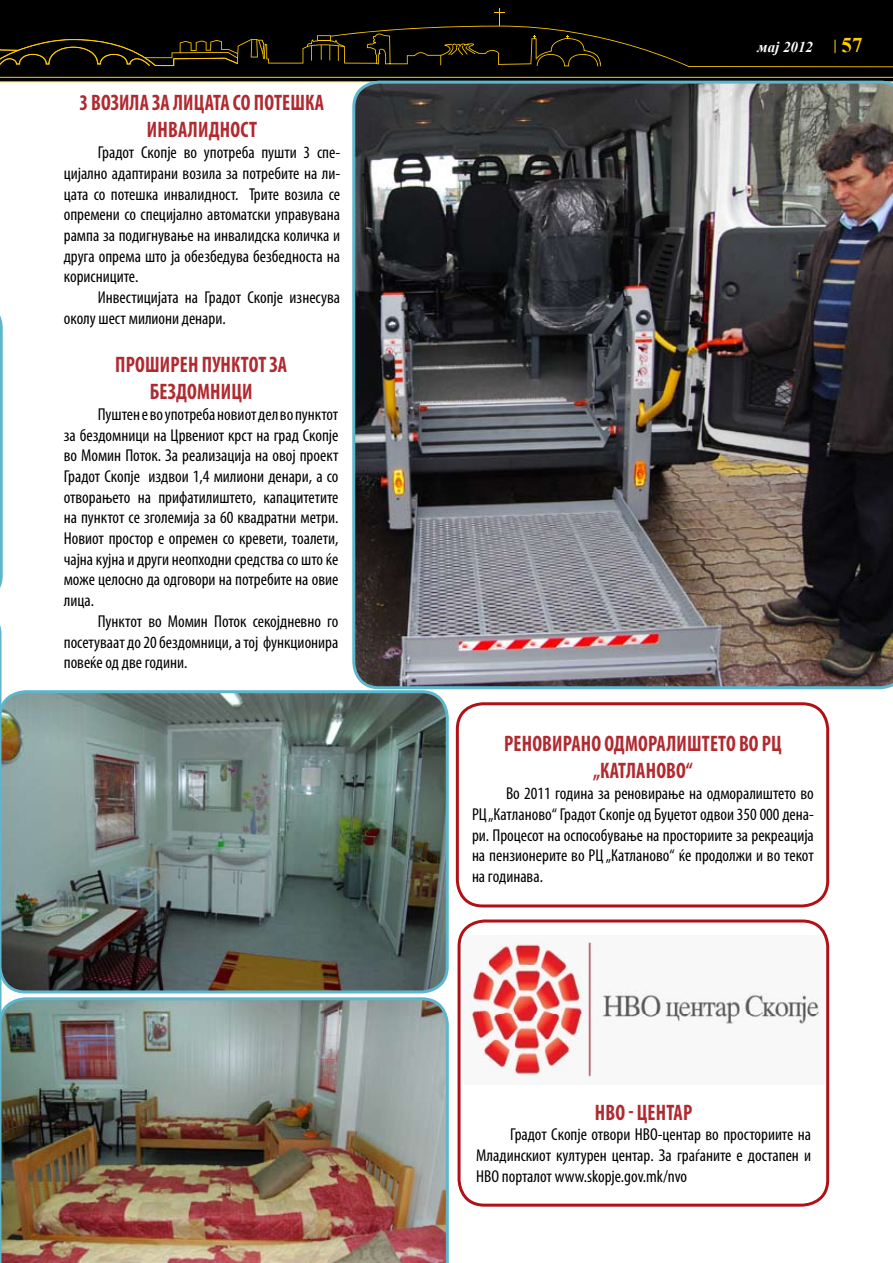
<style>
.page{position:relative;width:893px;height:1263px;background:#fff}
.page>*{position:absolute;margin:0;border:0;box-sizing:border-box;transform-origin:0 0}
.t1{font:700 condensed 22.5px/27px "Myriad Pro";letter-spacing:.01em;color:#b02a30;text-align:center;scale:.9 1}
.t2{font:700 21px "Times New Roman";color:#ffcb05}
.t3{font:condensed 17.25px/20.7px "Myriad Pro";color:#000;text-align:justify}
.t4{font:italic 700 15px "Times New Roman";color:#fff}
.s1{font-family:"Avant Garde IT Cby BT";font-weight:500;font-size:13.5px}
</style>
<div class="page">
<div style="left:0;top:0;width:893px;height:82px;background:#000"></div>
<svg style="left:0;top:9px;width:893px;height:72px"></svg>
<hr style="left:0;top:81px;width:893px;height:1px;background:#ffcb05">
<hr style="left:0;top:77px;width:893px;height:1px;background:#ffcb05">
<img style="left:352px;top:81px;width:541px;height:608px">
<svg style="left:0;top:315px;width:3px;height:682px"></svg>
<img style="left:0;top:997px;width:449px;height:266px">
<img style="left:0;top:690px;width:449px;height:303px">
<img style="left:463px;top:935px;width:361px;height:150px">
<div style="left:458px;top:919px;width:371px;height:287px;border:3px solid #b01116;border-radius:26px"></div>
<div style="left:456px;top:702px;width:373px;height:205px;border:3px solid #b01116;border-radius:26px"></div>
<h1 class="t1" style="left:80px;top:89px;width:273px">3 ВОЗИЛА ЗА ЛИЦАТА СО ПОТЕШКА<br>ИНВАЛИДНОСТ</h1>
<p class="t3" style="left:64px;top:142px;width:278px;text-indent:34px">Градот Скопје во употреба пушти 3 спе&shy;цијално адаптирани возила за потребите на ли&shy;цата со потешка инвалидност. Трите возила се опремени со специјално автоматски управувана рампа за подигнување на инвалидска количка и друга опрема што ја обезбедува безбедноста на корисниците.</p>
<p class="t3" style="left:64px;top:287px;width:278px;text-indent:34px">Инвестицијата на Градот Скопје изнесува околу шест милиони денари.</p>
<h1 class="t1" style="left:115px;top:351px;width:193px">ПРОШИРЕН ПУНКТОТ ЗА<br>БЕЗДОМНИЦИ</h1>
<p class="t3" style="left:64px;top:404px;width:276px;text-indent:34px">Пуштен е во употреба новиот дел во пунктот за бездомници на Црвениот крст на град Скопје во Момин Поток. За реализација на овој проект Градот Скопје издвои 1,4 милиони денари, а со отворањето на прифатилиштето, капацитетите на пунктот се зголемија за 60 квадратни метри.<br>Новиот простор е опремен сo кревети, тоалети, чајна кујна и други неопходни средства со што ќе може целосно да одговори на потребите на овие лица.</p>
<p class="t3" style="left:64px;top:611px;width:276px;text-indent:34px">Пунктот во Момин Поток секојдневно го посетуваат до 20 бездомници, а тој функционира повеќе од две години.</p>
<p class="t4" style="left:757px;top:37px;width:57px">мај 2012</p>
<p class="t2" style="left:832px;top:31px;width:32px"><span class="s1">|</span> 57</p>
<h1 class="t1" style="left:504px;top:730px;width:310px">РЕНОВИРАНО ОДМОРАЛИШТЕТО ВО РЦ „КАТЛАНОВО“</h1>
<p class="t3" style="left:472px;top:783px;width:343px;text-indent:34px">Во 2011 година за реновирање на одморалиштето во РЦ „Катланово“ Градот Скопје од Буџетот одвои 350 000 дена&shy;ри. Процесот на оспособување на просториите за рекреација на пензионерите во РЦ „Катланово“ ќе продолжи и во текот на годинава.</p>
<h1 class="t1" style="left:595px;top:1098px;width:110px">НВО - ЦЕНТАР</h1>
<p class="t3" style="left:476px;top:1124px;width:336px;text-indent:34px">Градот Скопје отвори НВО-центар во просториите на Младинскиот културен центар. За граѓаните е достапен и НВО порталот www.skopje.gov.mk/nvo</p>
</div>
